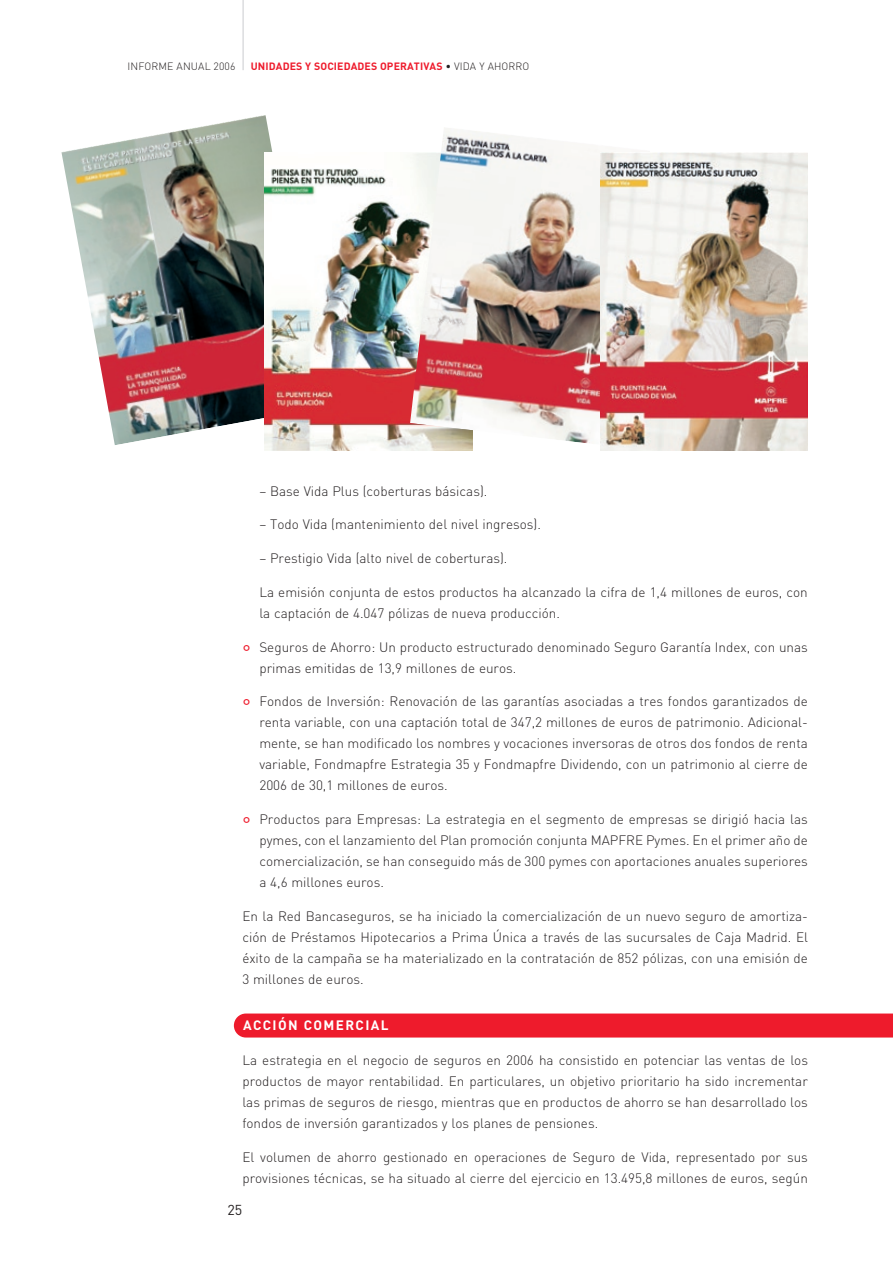
<style>
.page{position:relative;width:893px;height:1263px;background:#fff}
.page>*{position:absolute;margin:0;border:0;box-sizing:border-box;transform-origin:0 0}
.t1{font:14.25px "DIN";color:#231f20}
.t2{font:300 13.5px/21px "DIN";color:#231f20;text-align:justify}
.t3{font:700 13.5px "DIN";letter-spacing:.1em;color:#fff}
.t4{font:700 10.5px "DIN";letter-spacing:.01em;color:#ee1b2c}
.t5{font:300 10.5px "DIN";letter-spacing:.01em;color:#231f20}
.s1{color:#231f20}
.s2{font-weight:300;color:#231f20}
.s3{font-weight:400;font-size:18px;color:#ee1b2c}
</style>
<div class="page">
<hr style="left:242px;top:0;width:2px;height:70px;background:#dcdddf">
<div style="left:234px;top:1013px;width:659px;height:24px;background:#ee1b2c"></div>
<img style="left:61px;top:115px;width:212px;height:330px">
<img style="left:265px;top:152px;width:207px;height:298px">
<img style="left:410px;top:128px;width:191px;height:319px">
<img style="left:601px;top:152px;width:207px;height:298px">
<p class="t5" style="left:128px;top:60px;width:109px">INFORME ANUAL 2006</p>
<p class="t4" style="left:251px;top:60px;width:280px">UNIDADES Y SOCIEDADES OPERATIVAS <span class="s1">•</span> <span class="s2">VIDA Y AHORRO</span></p>
<p class="t2" style="left:259px;top:480px;width:229px">– Base Vida Plus (coberturas básicas).</p>
<p class="t2" style="left:259px;top:514px;width:283px">– Todo Vida (mantenimiento del nivel ingresos).</p>
<p class="t2" style="left:259px;top:548px;width:250px">– Prestigio Vida (alto nivel de coberturas).</p>
<p class="t2" style="left:259px;top:581px;width:550px">La emisión conjunta de estos productos ha alcanzado la cifra de 1,4 millones de euros, con la captación de 4.047 pólizas de nueva producción.</p>
<p class="t2" style="left:259px;top:636px;width:550px;text-indent:-17px"><span class="s3">°</span> Seguros de Ahorro: Un producto estructurado denominado Seguro Garantía Index, con unas primas emitidas de 13,9 millones de euros.</p>
<p class="t2" style="left:259px;top:691px;width:550px;text-indent:-17px"><span class="s3">°</span> Fondos de Inversión: Renovación de las garantías asociadas a tres fondos garantizados de renta variable, con una captación total de 347,2 millones de euros de patrimonio. Adicional&shy;mente, se han modificado los nombres y vocaciones inversoras de otros dos fondos de renta variable, Fondmapfre Estrategia 35 y Fondmapfre Dividendo, con un patrimonio al cierre de 2006 de 30,1 millones de euros.</p>
<p class="t2" style="left:259px;top:809px;width:550px;text-indent:-17px"><span class="s3">°</span> Productos para Empresas: La estrategia en el segmento de empresas se dirigió hacia las pymes, con el lanzamiento del Plan promoción conjunta MAPFRE Pymes. En el primer año de comercialización, se han conseguido más de 300 pymes con aportaciones anuales superiores a 4,6 millones euros.</p>
<p class="t2" style="left:242px;top:905px;width:567px">En la Red Bancaseguros, se ha iniciado la comercialización de un nuevo seguro de amortiza&shy;ción de Préstamos Hipotecarios a Prima Única a través de las sucursales de Caja Madrid. El éxito de la campaña se ha materializado en la contratación de 852 pólizas, con una emisión de 3 millones de euros.</p>
<p class="t3" style="left:243px;top:1017px;width:147px">ACCIÓN COMERCIAL</p>
<p class="t2" style="left:242px;top:1049px;width:567px">La estrategia en el negocio de seguros en 2006 ha consistido en potenciar las ventas de los productos de mayor rentabilidad. En particulares, un objetivo prioritario ha sido incrementar las primas de seguros de riesgo, mientras que en productos de ahorro se han desarrollado los fondos de inversión garantizados y los planes de pensiones.</p>
<p class="t2" style="left:242px;top:1146px;width:567px">El volumen de ahorro gestionado en operaciones de Seguro de Vida, representado por sus provisiones técnicas, se ha situado al cierre del ejercicio en 13.495,8 millones de euros, según</p>
<p class="t1" style="left:227px;top:1201px;width:16px">25</p>
</div>
